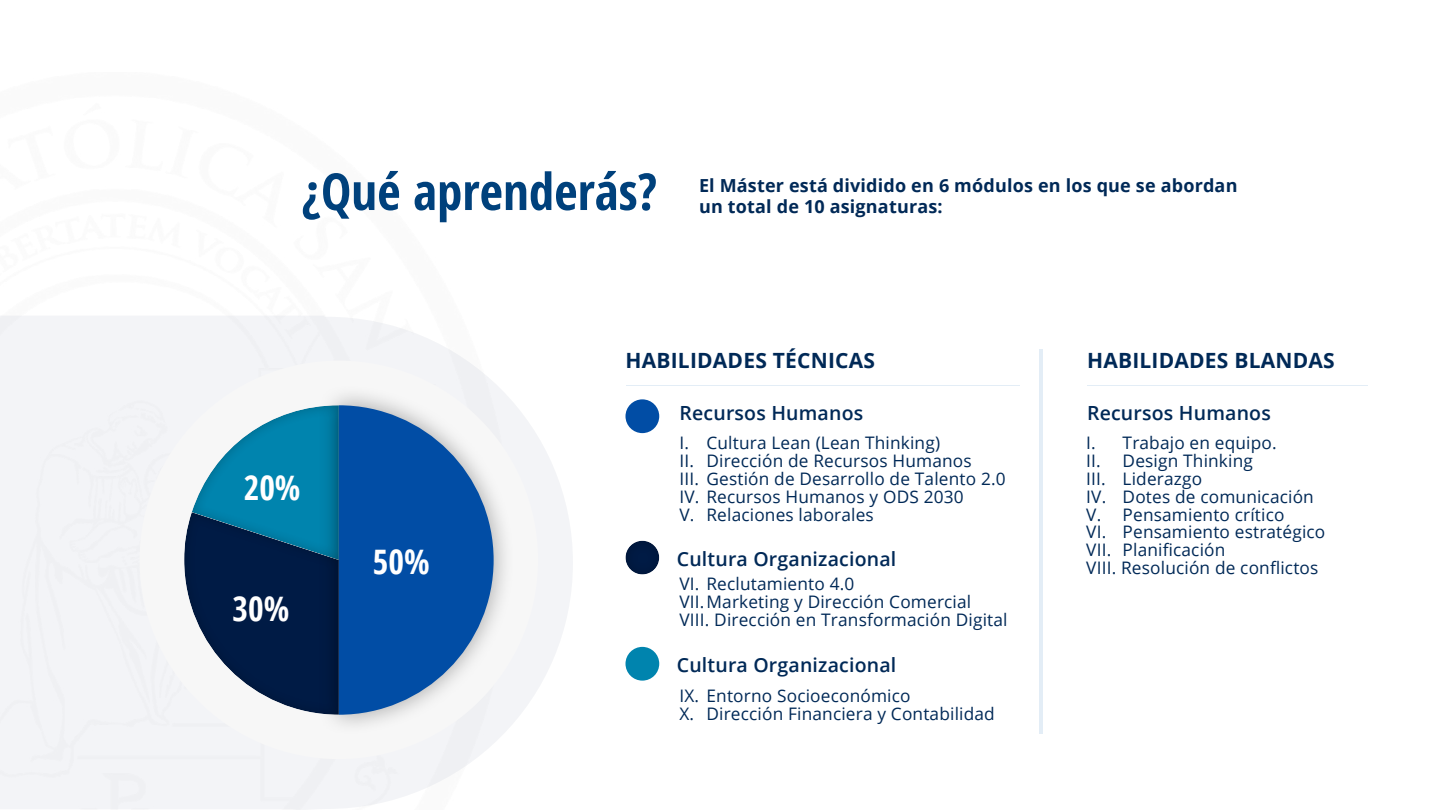
<style>
.page{position:relative;width:1440px;height:810px;background:#fff}
.page>*{position:absolute;margin:0;border:0;box-sizing:border-box;transform-origin:0 0}
.t1{font:700 condensed 51px "Open Sans";color:#00417c}
.t2{font:700 condensed 33.75px "Open Sans";color:#fff}
.t3{font:700 21px "Open Sans";letter-spacing:.01em;color:#002957}
.t4{font:600 19.5px "Open Sans";letter-spacing:.01em;color:#002957}
.t5{font:700 18px/20.2px "Open Sans";letter-spacing:.01em;color:#002957}
.t6{font:17.25px/18px "Open Sans";letter-spacing:.01em;color:#002957}
</style>
<div class="page">
<svg style="left:530px;top:425px;width:43px;height:275px;fill:#f3f4f7"></svg>
<div style="left:140px;top:361px;width:398px;height:398px;background:#f7f7f7;border-radius:50%"></div>
<div style="left:185px;top:400px;width:160px;height:160px;background:#f7f7f7"></div>
<svg style="left:184px;top:405px;width:133px;height:102px"></svg>
<div style="left:177px;top:507px;width:168px;height:208px;background:#000;opacity:.25"></div>
<div style="left:317px;top:384px;width:198px;height:352px;background:#000;opacity:.35"></div>
<svg style="left:339px;top:405px;width:155px;height:310px;fill:#014da5"></svg>
<div style="left:626px;top:399px;width:33px;height:34px;background:#014da5;border-radius:50%"></div>
<div style="left:619px;top:535px;width:47px;height:40px;background:#000;opacity:.25"></div>
<div style="left:626px;top:647px;width:33px;height:34px;background:#0084ae;border-radius:50%"></div>
<hr style="left:1039px;top:349px;width:4px;height:385px;background:#e3edf6">
<hr style="left:626px;top:386px;width:394px;height:1px;background:#e3edf6">
<hr style="left:1087px;top:386px;width:281px;height:1px;background:#e3edf6">
<h1 class="t1" style="left:302px;top:156px;width:357px">¿Qué aprenderás?</h1>
<p class="t5" style="left:699px;top:175px;width:540px">El Máster está dividido en 6 módulos en los que se abordan un total de 10 asignaturas:</p>
<h2 class="t2" style="left:244px;top:464px;width:58px">20%</h2>
<h2 class="t2" style="left:232px;top:586px;width:58px">30%</h2>
<h2 class="t2" style="left:373px;top:538px;width:58px">50%</h2>
<p class="t3" style="left:626px;top:346px;width:251px">HABILIDADES TÉCNICAS</p>
<p class="t3" style="left:1087px;top:346px;width:249px">HABILIDADES BLANDAS</p>
<p class="t4" style="left:680px;top:400px;width:185px">Recursos Humanos</p>
<p class="t4" style="left:1087px;top:400px;width:185px">Recursos Humanos</p>
<p class="t6" style="left:680px;top:433px;width:328px">I. Cultura Lean (Lean Thinking)<br>II. Dirección de Recursos Humanos<br>III. Gestión de Desarrollo de Talento 2.0<br>IV. Recursos Humanos y ODS 2030<br>V. Relaciones laborales</p>
<p class="t6" style="left:1086px;top:433px;width:241px">I. Trabajo en equipo.<br>II. Design Thinking<br>III. Liderazgo<br>IV. Dotes de comunicación<br>V. Pensamiento crítico<br>VI. Pensamiento estratégico<br>VII. Planificación<br>VIII. Resolución de conflictos</p>
<p class="t6" style="left:680px;top:574px;width:330px">VI. Reclutamiento 4.0<br>VII.Marketing y Dirección Comercial<br>VIII. Dirección en Transformación Digital</p>
<p class="t4" style="left:677px;top:546px;width:221px">Cultura Organizacional</p>
<p class="t4" style="left:677px;top:652px;width:221px">Cultura Organizacional</p>
<p class="t6" style="left:680px;top:686px;width:317px">IX. Entorno Socioeconómico<br>X. Dirección Financiera y Contabilidad</p>
</div>
